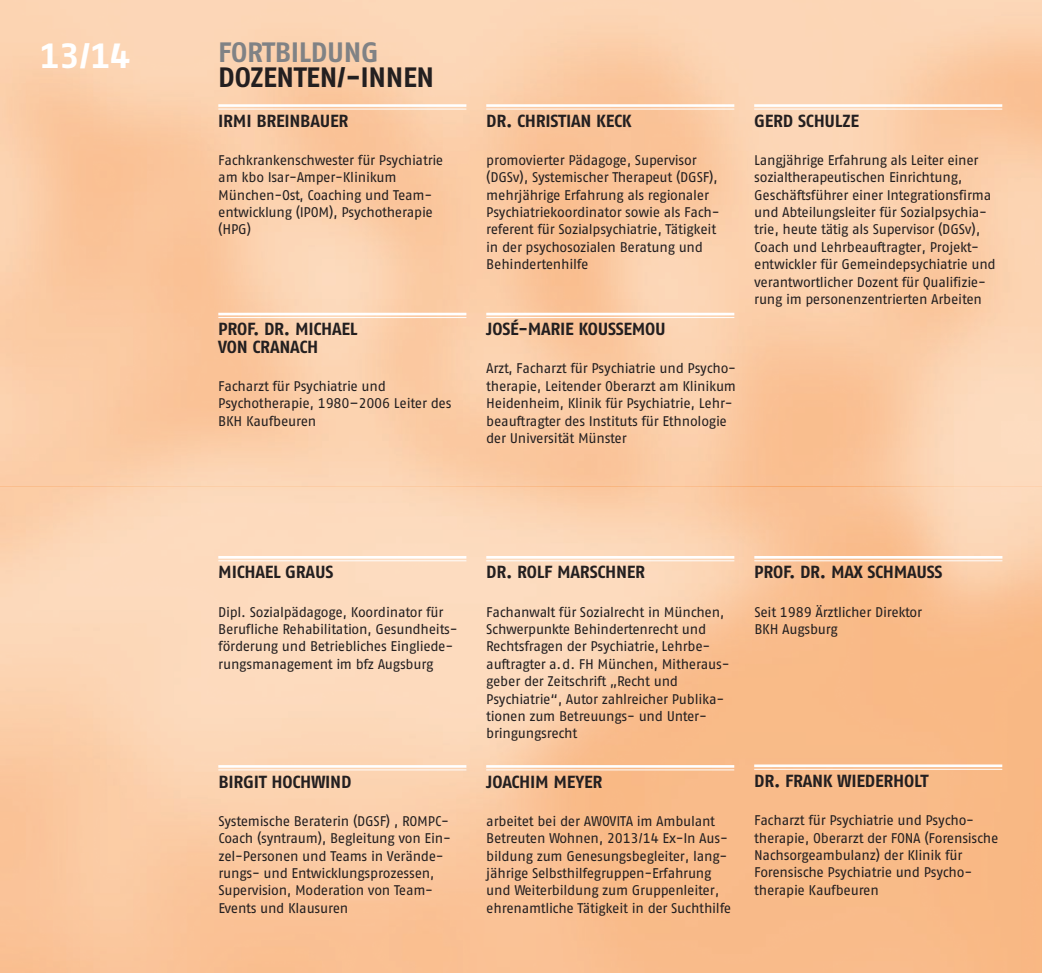
<style>
.page{position:relative;width:1042px;height:973px;background:#fff}
.page>*{position:absolute;margin:0;border:0;box-sizing:border-box;transform-origin:0 0}
.t1{font:700 35px "AWO Fago Office";color:#fff}
.t2{font:700 28px "AWO Fago Office";letter-spacing:-.015em;color:#231f20}
.t3{font:700 28px "AWO Fago Office";letter-spacing:-.015em;color:#808285}
.t4{font:700 17.5px/17.3px "AWO Fago Office";letter-spacing:-.015em;color:#231f20}
.t5{font:14px/17.3px "AWO Fago Office";letter-spacing:-.015em;color:#231f20}
</style>
<div class="page">
<h1 class="t1" style="left:40px;top:35px;width:92px">13/14</h1>
<h2 class="t3" style="left:218px;top:36px;width:162px">FORTBILDUNG</h2>
<h2 class="t2" style="left:218px;top:60px;width:217px">DOZENTEN/-INNEN</h2>
<p class="t4" style="left:218px;top:112px;width:132px">IRMI BREINBAUER</p>
<p class="t5" style="left:218px;top:151px;width:226px">Fachkrankenschwester für Psychiatrie am kbo Isar-Amper-Klinikum<br>München-Ost, Coaching und Team - entwicklung (IPOM), Psychotherapie (HPG)</p>
<p class="t4" style="left:218px;top:320px;width:141px">PROF. DR. MICHAEL<br>VON CRANACH</p>
<p class="t5" style="left:218px;top:377px;width:235px">Facharzt für Psychiatrie und<br>Psychotherapie, 1980–2006 Leiter des<br>BKH Kaufbeuren</p>
<p class="t4" style="left:486px;top:112px;width:147px">DR. CHRISTIAN KECK</p>
<p class="t5" style="left:486px;top:151px;width:235px">promovierter Pädagoge, Supervisor (DGSv), Systemischer Therapeut (DGSF), mehrjährige Erfahrung als regionaler Psychiatriekoordinator sowie als Fach - referent für Sozialpsychiatrie, Tätigkeit in der psychosozialen Beratung und Behindertenhilfe</p>
<p class="t4" style="left:486px;top:320px;width:181px">JOSÉ-MARIE KOUSSEMOU</p>
<p class="t5" style="left:486px;top:360px;width:251px">Arzt, Facharzt für Psychiatrie und Psycho - therapie, Leitender Oberarzt am Klinikum Heidenheim, Klinik für Psychiatrie, Lehr&shy;beauftragter des Instituts für Ethnologie der Universität Münster</p>
<p class="t4" style="left:754px;top:112px;width:106px">GERD SCHULZE</p>
<p class="t5" style="left:754px;top:151px;width:243px">Langjährige Erfahrung als Leiter einer sozialtherapeutischen Einrichtung, Geschäftsführer einer Integrationsfirma und Abteilungsleiter für Sozialpsychia&shy;trie, heute tätig als Supervisor (DGSv), Coach und Lehr beauf tragter, Projekt - entwickler für Gemeindepsychiatrie und verantwortlicher Dozent für Qualifizie&shy;rung im personenzentrierten Arbeiten</p>
<p class="t4" style="left:218px;top:563px;width:117px">MICHAEL GRAUS</p>
<p class="t5" style="left:218px;top:603px;width:241px">Dipl. Sozialpädagoge, Koordinator für Berufliche Rehabilitation, Gesundheits&shy;förderung und Betriebliches Eingliede&shy;rungsmanagement im bfz Augsburg</p>
<p class="t4" style="left:218px;top:772px;width:135px">BIRGIT HOCHWIND</p>
<p class="t5" style="left:218px;top:812px;width:234px">Systemische Beraterin (DGSF) , ROMPC-Coach (syntraum), Begleitung von Ein&shy;zel-Personen und Teams in Verände&shy;rungs- und Entwicklungsprozessen, Supervision, Moderation von Team-Events und Klausuren</p>
<p class="t4" style="left:486px;top:563px;width:160px">DR. ROLF MARSCHNER</p>
<p class="t5" style="left:486px;top:603px;width:245px">Fachanwalt für Sozialrecht in München, Schwerpunkte Behin derten recht und Rechtsfragen der Psychiatrie, Lehrbe - auftragter a.d. FH München, Mitheraus - geber der Zeit schrift „Recht und Psychiatrie“, Autor zahlreicher Publi ka - tionen zum Betreuungs- und Unter - bringungsrecht</p>
<p class="t4" style="left:486px;top:772px;width:118px">JOACHIM MEYER</p>
<p class="t5" style="left:486px;top:812px;width:246px">arbeitet bei der AWOVITA im Ambulant Betreuten Wohnen, 2013/14 Ex-In Aus&shy;bildung zum Genesungsbegleiter, lang - jährige Selbsthilfegruppen-Erfahrung und Weiterbildung zum Gruppenleiter, ehrenamtliche Tätigkeit in der Suchthilfe</p>
<p class="t4" style="left:754px;top:563px;width:190px">PROF. DR. MAX SCHMAUSS</p>
<p class="t5" style="left:754px;top:603px;width:169px">Seit 1989 Ärztlicher Direktor<br>BKH Augsburg</p>
<p class="t4" style="left:754px;top:771px;width:176px">DR. FRANK WIEDERHOLT</p>
<p class="t5" style="left:754px;top:811px;width:246px">Facharzt für Psychiatrie und Psycho - therapie, Oberarzt der FONA (Forensische Nachsorgeambulanz) der Klinik für Forensische Psychiatrie und Psycho - therapie Kaufbeuren</p>
</div>
